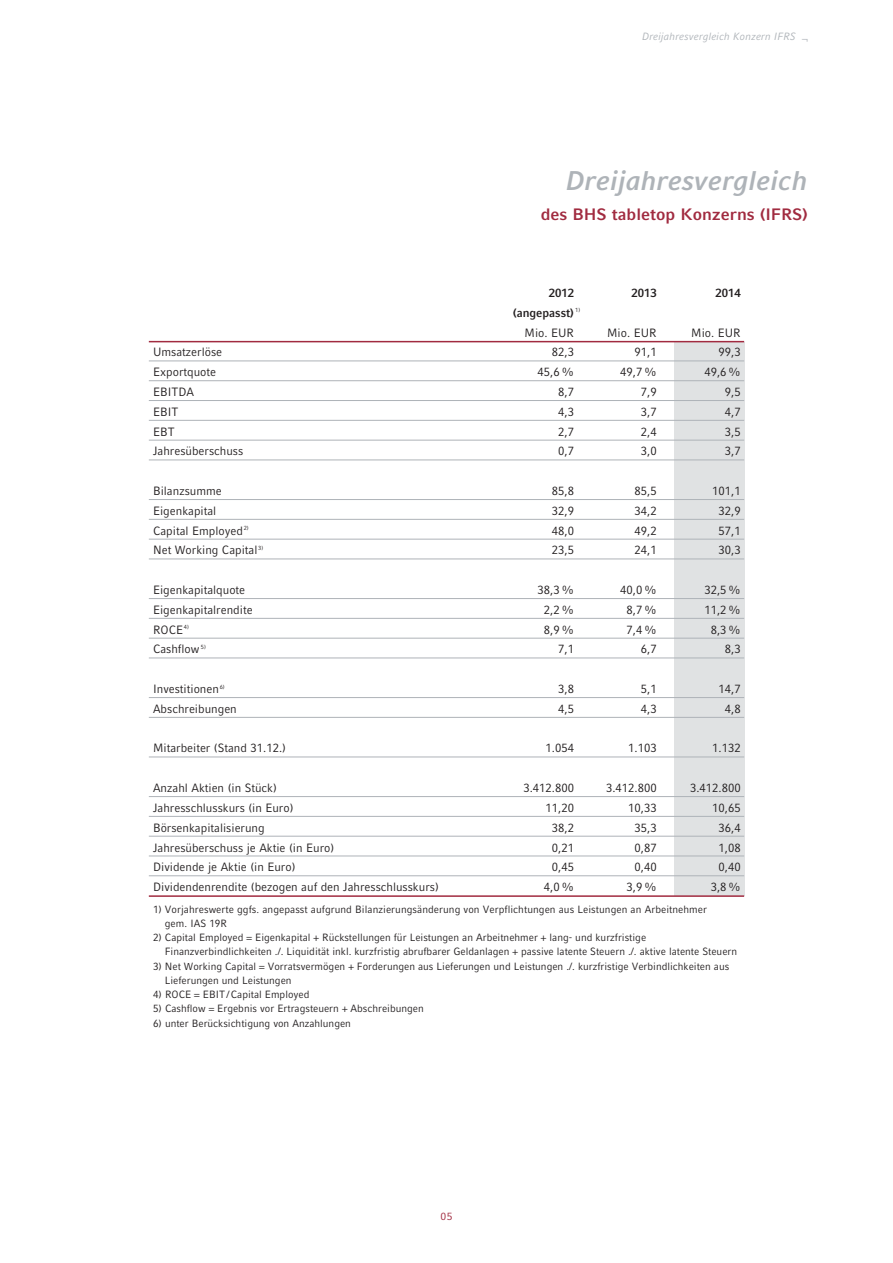
<style>
.page{position:relative;width:893px;height:1263px;background:#fff}
.page>*{position:absolute;margin:0;border:0;box-sizing:border-box;transform-origin:0 0}
.t1{font:italic 700 27px "Compatil Fact LT Com";color:#aeb3b8}
.t2{font:700 16.5px "Compatil Fact LT Com";color:#a12b40}
.t3{font:12px "Compatil Fact LT Com";color:#231f20;scale:.95 1}
.t4{font:700 12px "Compatil Fact LT Com";color:#231f20;scale:.95 1}
.t5{font:10.5px/14.2px "Compatil Fact LT Com";color:#231f20;scale:.95 1}
.t6{font:italic 10.5px "Compatil Fact LT Com";color:#aeb3b8}
.t7{font:10.5px "Compatil Fact LT Com";color:#a12b40}
.t8{font:6px "Compatil Fact LT Com";color:#231f20;scale:.95 1}
</style>
<div class="page">
<div style="left:674px;top:342px;width:70px;height:554px;background:#e0e2e3"></div>
<hr style="left:149px;top:341px;width:595px;height:1px;background:#a12b40">
<hr style="left:149px;top:361px;width:595px;height:1px;background:#aeb3b8">
<hr style="left:149px;top:380px;width:595px;height:1px;background:#aeb3b8">
<hr style="left:149px;top:400px;width:595px;height:1px;background:#aeb3b8">
<hr style="left:149px;top:420px;width:595px;height:1px;background:#aeb3b8">
<hr style="left:149px;top:440px;width:595px;height:1px;background:#aeb3b8">
<hr style="left:149px;top:460px;width:595px;height:1px;background:#aeb3b8">
<hr style="left:149px;top:499px;width:595px;height:1px;background:#aeb3b8">
<hr style="left:149px;top:519px;width:595px;height:1px;background:#aeb3b8">
<hr style="left:149px;top:539px;width:595px;height:1px;background:#aeb3b8">
<hr style="left:149px;top:559px;width:595px;height:1px;background:#aeb3b8">
<hr style="left:149px;top:598px;width:595px;height:1px;background:#aeb3b8">
<hr style="left:149px;top:618px;width:595px;height:1px;background:#aeb3b8">
<hr style="left:149px;top:638px;width:595px;height:1px;background:#aeb3b8">
<hr style="left:149px;top:658px;width:595px;height:1px;background:#aeb3b8">
<hr style="left:149px;top:697px;width:595px;height:1px;background:#aeb3b8">
<hr style="left:149px;top:717px;width:595px;height:1px;background:#aeb3b8">
<hr style="left:149px;top:757px;width:595px;height:1px;background:#aeb3b8">
<hr style="left:149px;top:796px;width:595px;height:1px;background:#aeb3b8">
<hr style="left:149px;top:816px;width:595px;height:1px;background:#aeb3b8">
<hr style="left:149px;top:836px;width:595px;height:1px;background:#aeb3b8">
<hr style="left:149px;top:856px;width:595px;height:1px;background:#aeb3b8">
<hr style="left:149px;top:875px;width:595px;height:1px;background:#aeb3b8">
<hr style="left:149px;top:895px;width:595px;height:2px;background:#a12b40">
<p class="t6" style="left:642px;top:32px;width:167px">Dreijahresvergleich Konzern IFRS ¬</p>
<h1 class="t1" style="left:566px;top:171px;width:243px">Dreijahresvergleich</h1>
<h2 class="t2" style="left:541px;top:209px;width:269px">des BHS tabletop Konzerns (IFRS)</h2>
<p class="t4" style="left:549px;top:289px;width:28px">2012</p>
<p class="t4" style="left:631px;top:289px;width:28px">2013</p>
<p class="t4" style="left:715px;top:289px;width:28px">2014</p>
<p class="t4" style="left:513px;top:308px;width:66px">(angepasst)</p>
<p class="t3" style="left:525px;top:328px;width:54px">Mio. EUR</p>
<p class="t3" style="left:607px;top:328px;width:54px">Mio. EUR</p>
<p class="t3" style="left:691px;top:328px;width:54px">Mio. EUR</p>
<p class="t8" style="left:575px;top:308px;width:7px">1)</p>
<p class="t3" style="left:153px;top:348px;width:74px">Umsatzerlöse</p>
<p class="t3" style="left:552px;top:348px;width:25px">82,3</p>
<p class="t3" style="left:634px;top:348px;width:25px">91,1</p>
<p class="t3" style="left:719px;top:348px;width:25px">99,3</p>
<p class="t3" style="left:153px;top:368px;width:68px">Exportquote</p>
<p class="t3" style="left:538px;top:368px;width:40px">45,6 %</p>
<p class="t3" style="left:620px;top:368px;width:40px">49,7 %</p>
<p class="t3" style="left:704px;top:368px;width:40px">49,6 %</p>
<p class="t3" style="left:153px;top:388px;width:45px">EBITDA</p>
<p class="t3" style="left:558px;top:388px;width:18px">8,7</p>
<p class="t3" style="left:641px;top:388px;width:18px">7,9</p>
<p class="t3" style="left:725px;top:388px;width:18px">9,5</p>
<p class="t3" style="left:153px;top:407px;width:28px">EBIT</p>
<p class="t3" style="left:558px;top:407px;width:18px">4,3</p>
<p class="t3" style="left:641px;top:407px;width:18px">3,7</p>
<p class="t3" style="left:725px;top:407px;width:18px">4,7</p>
<p class="t3" style="left:153px;top:427px;width:24px">EBT</p>
<p class="t3" style="left:558px;top:427px;width:18px">2,7</p>
<p class="t3" style="left:641px;top:427px;width:18px">2,4</p>
<p class="t3" style="left:725px;top:427px;width:18px">3,5</p>
<p class="t3" style="left:153px;top:447px;width:96px">Jahresüberschuss</p>
<p class="t3" style="left:558px;top:447px;width:18px">0,7</p>
<p class="t3" style="left:641px;top:447px;width:18px">3,0</p>
<p class="t3" style="left:725px;top:447px;width:18px">3,7</p>
<p class="t3" style="left:153px;top:487px;width:74px">Bilanzsumme</p>
<p class="t3" style="left:552px;top:487px;width:25px">85,8</p>
<p class="t3" style="left:634px;top:487px;width:25px">85,5</p>
<p class="t3" style="left:712px;top:487px;width:32px">101,1</p>
<p class="t3" style="left:153px;top:506px;width:68px">Eigenkapital</p>
<p class="t3" style="left:552px;top:506px;width:25px">32,9</p>
<p class="t3" style="left:634px;top:506px;width:25px">34,2</p>
<p class="t3" style="left:719px;top:506px;width:25px">32,9</p>
<p class="t3" style="left:153px;top:526px;width:102px">Capital Employed<sup>2)</sup></p>
<p class="t3" style="left:552px;top:526px;width:25px">48,0</p>
<p class="t3" style="left:634px;top:526px;width:25px">49,2</p>
<p class="t3" style="left:719px;top:526px;width:25px">57,1</p>
<p class="t3" style="left:153px;top:546px;width:118px">Net Working Capital<sup>3)</sup></p>
<p class="t3" style="left:552px;top:546px;width:25px">23,5</p>
<p class="t3" style="left:634px;top:546px;width:25px">24,1</p>
<p class="t3" style="left:719px;top:546px;width:25px">30,3</p>
<p class="t3" style="left:153px;top:586px;width:99px">Eigenkapitalquote</p>
<p class="t3" style="left:538px;top:586px;width:40px">38,3 %</p>
<p class="t3" style="left:620px;top:586px;width:40px">40,0 %</p>
<p class="t3" style="left:704px;top:586px;width:40px">32,5 %</p>
<p class="t3" style="left:153px;top:605px;width:106px">Eigenkapitalrendite</p>
<p class="t3" style="left:544px;top:605px;width:33px">2,2 %</p>
<p class="t3" style="left:627px;top:605px;width:33px">8,7 %</p>
<p class="t3" style="left:704px;top:605px;width:40px">11,2 %</p>
<p class="t3" style="left:153px;top:625px;width:39px">ROCE<sup>4)</sup></p>
<p class="t3" style="left:544px;top:625px;width:33px">8,9 %</p>
<p class="t3" style="left:627px;top:625px;width:33px">7,4 %</p>
<p class="t3" style="left:711px;top:625px;width:33px">8,3 %</p>
<p class="t3" style="left:153px;top:645px;width:57px">Cashflow <sup>5)</sup></p>
<p class="t3" style="left:558px;top:645px;width:18px">7,1</p>
<p class="t3" style="left:641px;top:645px;width:18px">6,7</p>
<p class="t3" style="left:725px;top:645px;width:18px">8,3</p>
<p class="t3" style="left:153px;top:685px;width:77px">Investitionen<sup>6)</sup></p>
<p class="t3" style="left:558px;top:685px;width:18px">3,8</p>
<p class="t3" style="left:641px;top:685px;width:18px">5,1</p>
<p class="t3" style="left:719px;top:685px;width:25px">14,7</p>
<p class="t3" style="left:153px;top:704px;width:90px">Abschreibungen</p>
<p class="t3" style="left:558px;top:704px;width:18px">4,5</p>
<p class="t3" style="left:641px;top:704px;width:18px">4,3</p>
<p class="t3" style="left:725px;top:704px;width:18px">4,8</p>
<p class="t3" style="left:153px;top:744px;width:141px">Mitarbeiter (Stand 31.12.)</p>
<p class="t3" style="left:546px;top:744px;width:32px">1.054</p>
<p class="t3" style="left:628px;top:744px;width:32px">1.103</p>
<p class="t3" style="left:712px;top:744px;width:32px">1.132</p>
<p class="t3" style="left:153px;top:784px;width:132px">Anzahl Aktien (in Stück)</p>
<p class="t3" style="left:523px;top:784px;width:55px">3.412.800</p>
<p class="t3" style="left:606px;top:784px;width:55px">3.412.800</p>
<p class="t3" style="left:690px;top:784px;width:55px">3.412.800</p>
<p class="t3" style="left:153px;top:803px;width:149px">Jahresschlusskurs (in Euro)</p>
<p class="t3" style="left:546px;top:803px;width:32px">11,20</p>
<p class="t3" style="left:628px;top:803px;width:32px">10,33</p>
<p class="t3" style="left:712px;top:803px;width:32px">10,65</p>
<p class="t3" style="left:153px;top:823px;width:119px">Börsenkapitalisierung</p>
<p class="t3" style="left:552px;top:823px;width:25px">38,2</p>
<p class="t3" style="left:634px;top:823px;width:25px">35,3</p>
<p class="t3" style="left:719px;top:823px;width:25px">36,4</p>
<p class="t3" style="left:153px;top:843px;width:192px">Jahresüberschuss je Aktie (in Euro)</p>
<p class="t3" style="left:552px;top:843px;width:25px">0,21</p>
<p class="t3" style="left:634px;top:843px;width:25px">0,87</p>
<p class="t3" style="left:719px;top:843px;width:25px">1,08</p>
<p class="t3" style="left:153px;top:863px;width:151px">Dividende je Aktie (in Euro)</p>
<p class="t3" style="left:552px;top:863px;width:25px">0,45</p>
<p class="t3" style="left:634px;top:863px;width:25px">0,40</p>
<p class="t3" style="left:719px;top:863px;width:25px">0,40</p>
<p class="t3" style="left:153px;top:883px;width:302px">Dividendenrendite (bezogen auf den Jahresschlusskurs)</p>
<p class="t3" style="left:544px;top:883px;width:33px">4,0 %</p>
<p class="t3" style="left:627px;top:883px;width:33px">3,9 %</p>
<p class="t3" style="left:711px;top:883px;width:33px">3,8 %</p>
<p class="t5" style="left:165px;top:903px;width:572px;text-indent:-12px">1) Vorjahreswerte ggfs. angepasst aufgrund Bilanzierungsänderung von Verpflichtungen aus Leistungen an Arbeitnehmer gem. IAS 19R</p>
<p class="t5" style="left:165px;top:931px;width:604px;text-indent:-12px">2) Capital Employed = Eigenkapital + Rückstellungen für Leistungen an Arbeitnehmer + lang- und kurzfristige<br>Finanzverbindlichkeiten ./. Liquidität inkl. kurzfristig abrufbarer Geldanlagen + passive latente Steuern ./. aktive latente Steuern</p>
<p class="t5" style="left:165px;top:960px;width:596px;text-indent:-12px">3) Net Working Capital = Vorratsvermögen + Forderungen aus Lieferungen und Leistungen ./. kurzfristige Verbindlichkeiten aus<br>Lieferungen und Leistungen</p>
<p class="t5" style="left:153px;top:988px;width:166px">4) ROCE = EBIT/ Capital Employed</p>
<p class="t5" style="left:153px;top:1003px;width:287px">5) Cashflow = Ergebnis vor Ertragsteuern + Abschreibungen</p>
<p class="t5" style="left:153px;top:1017px;width:210px">6) unter Berücksichtigung von Anzahlungen</p>
<p class="t7" style="left:440px;top:1212px;width:14px">05</p>
</div>
